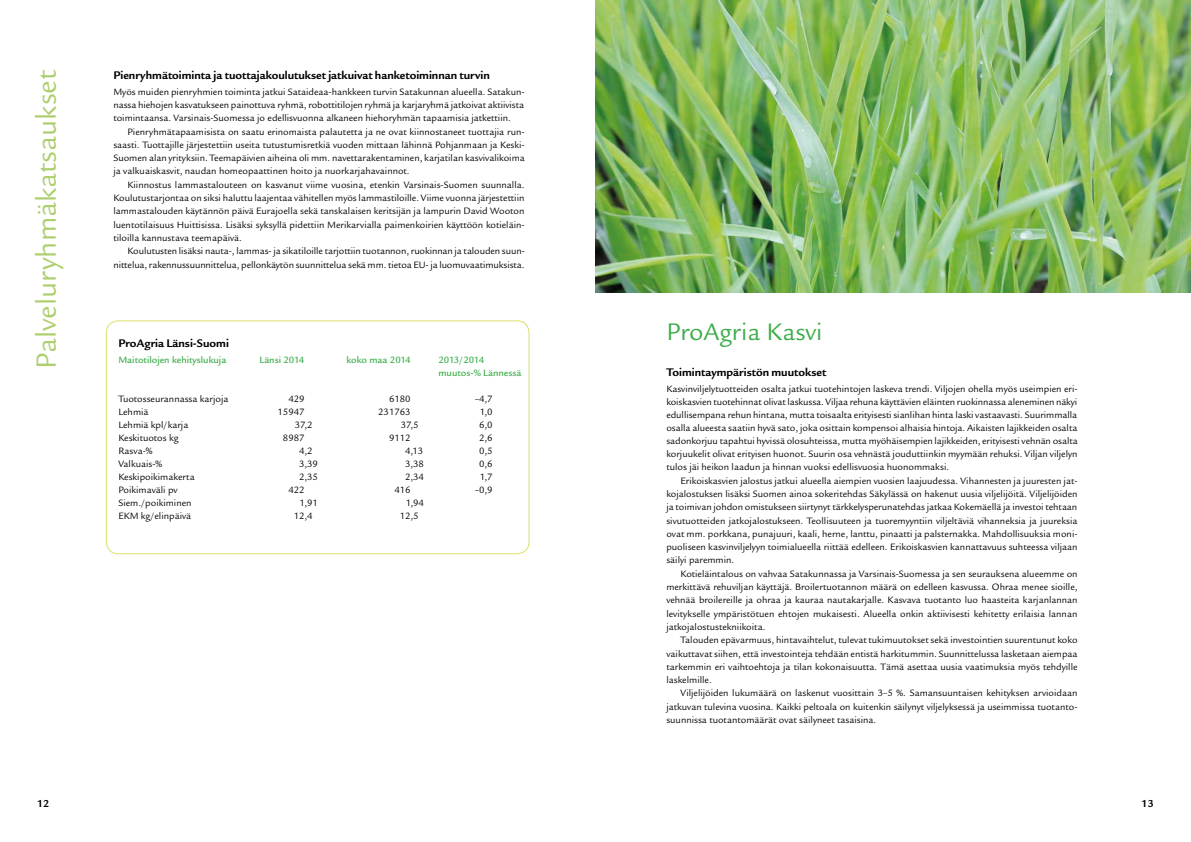
<style>
.page{position:relative;width:1191px;height:842px;background:#fff}
.page>*{position:absolute;margin:0;border:0;box-sizing:border-box;transform-origin:0 0}
.t1{font:30px "Legacy Sans ITC Std";color:#adce6d}
.t2{font:26px "Legacy Sans ITC Std";color:#3cac49}
.t3{font:700 12px "Legacy Sans ITC Std";color:#000}
.t4{font:700 11px "Legacy Sans ITC Std";color:#000}
.t5{font:10px/13.3px "Legacy Sans ITC Std";color:#000;text-align:justify}
.t6{font:500 10px/13px "Legacy Sans ITC Std";color:#3cac49}
</style>
<div class="page">
<img style="left:595px;top:0;width:596px;height:292px">
<div style="left:106px;top:320px;width:423px;height:234px;border:1px solid #dce069;border-radius:12px"></div>
<h1 class="t1" style="left:29px;top:368px;width:300px;rotate:-90deg">Palveluryhmäkatsaukset</h1>
<p class="t3" style="left:113px;top:68px;width:378px">Pienryhmätoiminta ja tuottajakoulutukset jatkuivat hanketoiminnan turvin</p>
<p class="t5" style="left:113px;top:85px;width:412px">Myös muiden pienryhmien toiminta jatkui Sataideaa-hankkeen turvin Satakunnan alueella. Satakun&shy;nassa hiehojen kasvatukseen painottuva ryhmä, robottitilojen ryhmä ja karjaryhmä jatkoivat aktiivista toimintaansa. Varsinais-Suomessa jo edellisvuonna alkaneen hiehoryhmän tapaamisia jatkettiin.</p>
<p class="t5" style="left:113px;top:125px;width:413px;text-indent:14px">Pienryhmätapaamisista on saatu erinomaista palautetta ja ne ovat kiinnostaneet tuottajia run&shy;saasti. Tuottajille järjestettiin useita tutustumisretkiä vuoden mittaan lähinnä Pohjanmaan ja Keski-Suomen alan yrityksiin. Teemapäivien aiheina oli mm. navettarakentaminen, karjatilan kasvivalikoima ja valkuaiskasvit, naudan homeopaattinen hoito ja nuorkarjahavainnot.</p>
<p class="t5" style="left:113px;top:178px;width:413px;text-indent:14px">Kiinnostus lammastalouteen on kasvanut viime vuosina, etenkin Varsinais-Suomen suunnalla.<br>Koulutustarjontaa on siksi haluttu laajentaa vähitellen myös lammastiloille. Viime vuonna järjestettiin lammastalouden käytännön päivä Eurajoella sekä tanskalaisen keritsijän ja lampurin David Wooton luentotilaisuus Huittisissa. Lisäksi syksyllä pidettiin Merikarvialla paimenkoirien käyttöön kotieläin&shy;tiloilla kannustava teemapäivä.</p>
<p class="t5" style="left:113px;top:245px;width:413px;text-align:right">Koulutusten lisäksi nauta-, lammas- ja sikatiloille tarjottiin tuotannon, ruokinnan ja talouden suun&shy;nittelua, rakennussuunnittelua, pellonkäytön suunnittelua sekä mm. tietoa EU- ja luomuvaatimuksista.</p>
<p class="t3" style="left:118px;top:337px;width:112px">ProAgria Länsi-Suomi</p>
<p class="t6" style="left:118px;top:354px;width:109px">Maitotilojen kehityslukuja</p>
<p class="t6" style="left:259px;top:354px;width:46px">Länsi 2014</p>
<p class="t6" style="left:346px;top:354px;width:66px">koko maa 2014</p>
<p class="t6" style="left:438px;top:354px;width:84px">2013/2014 muutos-% Lännessä</p>
<p class="t5" style="left:118px;top:393px;width:112px">Tuotosseurannassa karjoja</p>
<p class="t5" style="left:288px;top:393px;width:18px">429</p>
<p class="t5" style="left:389px;top:393px;width:23px">6180</p>
<p class="t5" style="left:475px;top:393px;width:19px">–4,7</p>
<p class="t5" style="left:118px;top:406px;width:32px">Lehmiä</p>
<p class="t5" style="left:277px;top:406px;width:28px">15947</p>
<p class="t5" style="left:378px;top:406px;width:34px">231763</p>
<p class="t5" style="left:480px;top:406px;width:14px">1,0</p>
<p class="t5" style="left:118px;top:419px;width:71px">Lehmiä kpl/karja</p>
<p class="t5" style="left:295px;top:419px;width:19px">37,2</p>
<p class="t5" style="left:401px;top:419px;width:19px">37,5</p>
<p class="t5" style="left:479px;top:419px;width:15px">6,0</p>
<p class="t5" style="left:118px;top:432px;width:62px">Keskituotos kg</p>
<p class="t5" style="left:283px;top:432px;width:23px">8987</p>
<p class="t5" style="left:389px;top:432px;width:23px">9112</p>
<p class="t5" style="left:479px;top:432px;width:15px">2,6</p>
<p class="t5" style="left:118px;top:445px;width:36px">Rasva-%</p>
<p class="t5" style="left:299px;top:445px;width:15px">4,2</p>
<p class="t5" style="left:405px;top:445px;width:20px">4,13</p>
<p class="t5" style="left:479px;top:445px;width:15px">0,5</p>
<p class="t5" style="left:118px;top:458px;width:45px">Valkuais-%</p>
<p class="t5" style="left:299px;top:458px;width:20px">3,39</p>
<p class="t5" style="left:405px;top:458px;width:20px">3,38</p>
<p class="t5" style="left:479px;top:458px;width:15px">0,6</p>
<p class="t5" style="left:118px;top:471px;width:78px">Keskipoikimakerta</p>
<p class="t5" style="left:299px;top:471px;width:20px">2,35</p>
<p class="t5" style="left:405px;top:471px;width:20px">2,34</p>
<p class="t5" style="left:480px;top:471px;width:14px">1,7</p>
<p class="t5" style="left:118px;top:484px;width:61px">Poikimaväli pv</p>
<p class="t5" style="left:288px;top:484px;width:18px">422</p>
<p class="t5" style="left:394px;top:484px;width:18px">416</p>
<p class="t5" style="left:475px;top:484px;width:19px">–0,9</p>
<p class="t5" style="left:118px;top:497px;width:75px">Siem./poikiminen</p>
<p class="t5" style="left:300px;top:497px;width:20px">1,91</p>
<p class="t5" style="left:406px;top:497px;width:20px">1,94</p>
<p class="t5" style="left:118px;top:510px;width:74px">EKM kg/elinpäivä</p>
<p class="t5" style="left:294px;top:510px;width:20px">12,4</p>
<p class="t5" style="left:400px;top:510px;width:20px">12,5</p>
<h2 class="t2" style="left:666px;top:318px;width:157px">ProAgria Kasvi</h2>
<p class="t3" style="left:666px;top:365px;width:161px">Toimintaympäristön muutokset</p>
<p class="t5" style="left:666px;top:382px;width:413px">Kasvinviljelytuotteiden osalta jatkui tuotehintojen laskeva trendi. Viljojen ohella myös useimpien eri&shy;koiskasvien tuotehinnat olivat laskussa. Viljaa rehuna käyttävien eläinten ruokinnassa aleneminen näkyi edullisempana rehun hintana, mutta toisaalta erityisesti sianlihan hinta laski vastaavasti. Suurimmalla osalla alueesta saatiin hyvä sato, joka osittain kompensoi alhaisia hintoja. Aikaisten lajikkeiden osalta sadonkorjuu tapahtui hyvissä olosuhteissa, mutta myöhäisempien lajikkeiden, erityisesti vehnän osalta korjuukelit olivat erityisen huonot. Suurin osa vehnästä jouduttiinkin myymään rehuksi. Viljan viljelyn tulos jäi heikon laadun ja hinnan vuoksi edellisvuosia huonommaksi.</p>
<p class="t5" style="left:666px;top:474px;width:413px;text-indent:14px">Erikoiskasvien jalostus jatkui alueella aiempien vuosien laajuudessa. Vihannesten ja juuresten jat&shy;kojalostuksen lisäksi Suomen ainoa sokeritehdas Säkylässä on hakenut uusia viljelijöitä. Viljelijöiden ja toimivan johdon omistukseen siirtynyt tärkkelysperunatehdas jatkaa Kokemäellä ja investoi tehtaan sivutuotteiden jatkojalostukseen. Teollisuuteen ja tuoremyyntiin viljeltäviä vihanneksia ja juureksia ovat mm. porkkana, punajuuri, kaali, herne, lanttu, pinaatti ja palsternakka. Mahdollisuuksia moni&shy;puoliseen kasvinviljelyyn toimialueella riittää edelleen. Erikoiskasvien kannattavuus suhteessa viljaan säilyi paremmin.</p>
<p class="t5" style="left:666px;top:567px;width:413px;text-indent:14px">Kotieläintalous on vahvaa Satakunnassa ja Varsinais-Suomessa ja sen seurauksena alueemme on merkittävä rehuviljan käyttäjä. Broilertuotannon määrä on edelleen kasvussa. Ohraa menee sioille, vehnää broilereille ja ohraa ja kauraa nautakarjalle. Kasvava tuotanto luo haasteita karjanlannan levitykselle ympäristötuen ehtojen mukaisesti. Alueella onkin aktiivisesti kehitetty erilaisia lannan jatkojalostustekniikoita.</p>
<p class="t5" style="left:666px;top:633px;width:413px;text-indent:14px">Talouden epävarmuus, hintavaihtelut, tulevat tukimuutokset sekä investointien suurentunut koko vaikuttavat siihen, että investointeja tehdään entistä harkitummin. Suunnittelussa lasketaan aiempaa tarkemmin eri vaihtoehtoja ja tilan kokonaisuutta. Tämä asettaa uusia vaatimuksia myös tehdyille laskelmille.</p>
<p class="t5" style="left:666px;top:687px;width:413px;text-indent:14px">Viljelijöiden lukumäärä on laskenut vuosittain 3–5 %. Samansuuntaisen kehityksen arvioidaan jatkuvan tulevina vuosina. Kaikki peltoala on kuitenkin säilynyt viljelyksessä ja useimmissa tuotanto&shy;suunnissa tuotantomäärät ovat säilyneet tasaisina.</p>
<p class="t4" style="left:37px;top:797px;width:14px">12</p>
<p class="t4" style="left:1141px;top:797px;width:14px">13</p>
</div>
